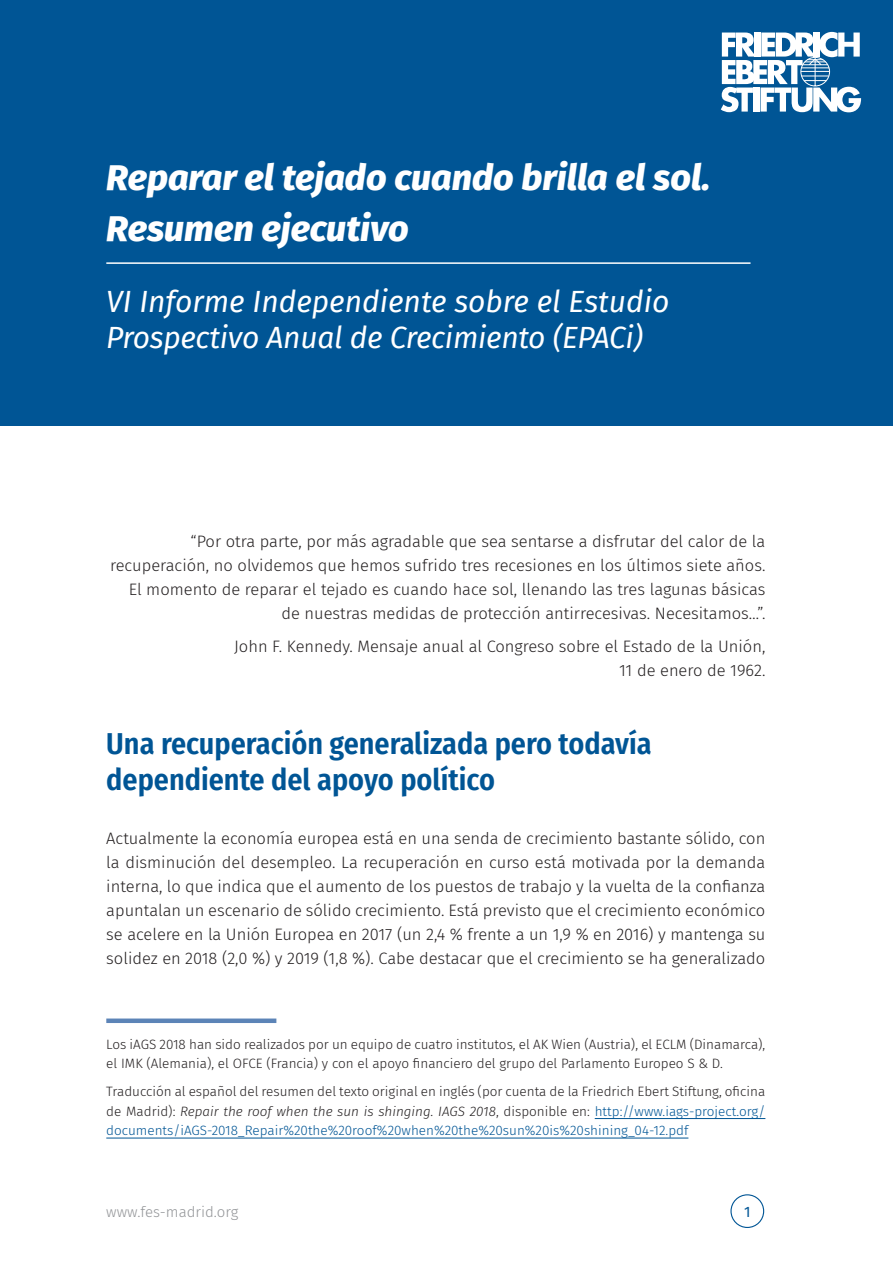
<style>
.page{position:relative;width:893px;height:1263px;background:#fff}
.page>*{position:absolute;margin:0;border:0;box-sizing:border-box;transform-origin:0 0}
.tit{font:italic 800 36px/51px "Fira Sans";color:#fff}
.tit-2{font:italic 30px/36px "Fira Sans";letter-spacing:-.01em;color:#fff}
.t1{font:600 30px/36px "Fira Sans Condensed";color:#005595}
.autor{font:300 16.5px/24px "Fira Sans";color:#231f20;text-align:right}
.t2{font:300 15px "Fira Sans";color:#939598}
.t3{font:15px "Fira Sans";color:#005595}
.t4{font:300 13.5px/19.5px "Fira Sans";color:#231f20}
.s1{font-style:italic}
.s2{color:#005595}
</style>
<div class="page">
<div style="left:730px;top:1194px;width:34px;height:34px;border:1px solid #005595;border-radius:50%"></div>
<div style="left:0;top:0;width:893px;height:425px;background:#005595"></div>
<hr style="left:106px;top:262px;width:644px;height:2px;background:#fff">
<svg style="left:721px;top:32px;width:140px;height:80px"></svg>
<hr style="left:595px;top:1118px;width:170px;height:1px;background:#005595">
<hr style="left:106px;top:1138px;width:582px;height:1px;background:#005595">
<div style="left:106px;top:1018px;width:170px;height:5px;background:#5c84b7"></div>
<p class="tit" style="left:106px;top:149px;width:606px">Reparar el tejado cuando brilla el sol.<br>Resumen ejecutivo</p>
<p class="tit-2" style="left:106px;top:282px;width:565px">VI Informe Independiente sobre el Estudio<br>Prospectivo Anual de Crecimiento (EPACi)</p>
<p class="autor" style="left:110px;top:529px;width:657px">“Por otra parte, por más agradable que sea sentarse a disfrutar del calor de la recuperación, no olvidemos que hemos sufrido tres recesiones en los últimos siete años.<br>El momento de reparar el tejado es cuando hace sol, llenando las tres lagunas básicas de nuestras medidas de protección antirrecesivas. Necesitamos…”.</p>
<p class="autor" style="left:234px;top:634px;width:533px">John F. Kennedy. Mensaje anual al Congreso sobre el Estado de la Unión,<br>11 de enero de 1962.</p>
<p class="t1" style="left:106px;top:724px;width:547px">Una recuperación generalizada pero todavía dependiente del apoyo político</p>
<p class="autor" style="left:106px;top:826px;width:661px;text-align:justify">Actualmente la economía europea está en una senda de crecimiento bastante sólido, con la disminución del desempleo. La recuperación en curso está motivada por la demanda interna, lo que indica que el aumento de los puestos de trabajo y la vuelta de la confianza apuntalan un escenario de sólido crecimiento. Está previsto que el crecimiento económico se acelere en la Unión Europea en 2017 (un 2,4 % frente a un 1,9 % en 2016) y mantenga su solidez en 2018 (2,0 %) y 2019 (1,8 %). Cabe destacar que el crecimiento se ha generalizado</p>
<p class="t4" style="left:106px;top:1034px;width:661px">Los iAGS 2018 han sido realizados por un equipo de cuatro institutos, el AK Wien (Austria), el ECLM (Dinamarca), el IMK (Alemania), el OFCE (Francia) y con el apoyo financiero del grupo del Parlamento Europeo S &amp; D.</p>
<p class="t4" style="left:106px;top:1081px;width:661px;text-align:justify">Traducción al español del resumen del texto original en inglés (por cuenta de la Friedrich Ebert Stiftung, oficina de Madrid): <span class="s1">Repair the roof when the sun is shinging. IAGS 2018</span>, disponible en: <span class="s2">http://www.iags-project.org/ documents/iAGS-2018_Repair%20the%20roof%20when%20the%20sun%20is%20shining_04-12.pdf</span></p>
<p class="t2" style="left:106px;top:1201px;width:133px">www.fes-madrid.org</p>
<p class="t3" style="left:744px;top:1200px;width:8px">1</p>
</div>
